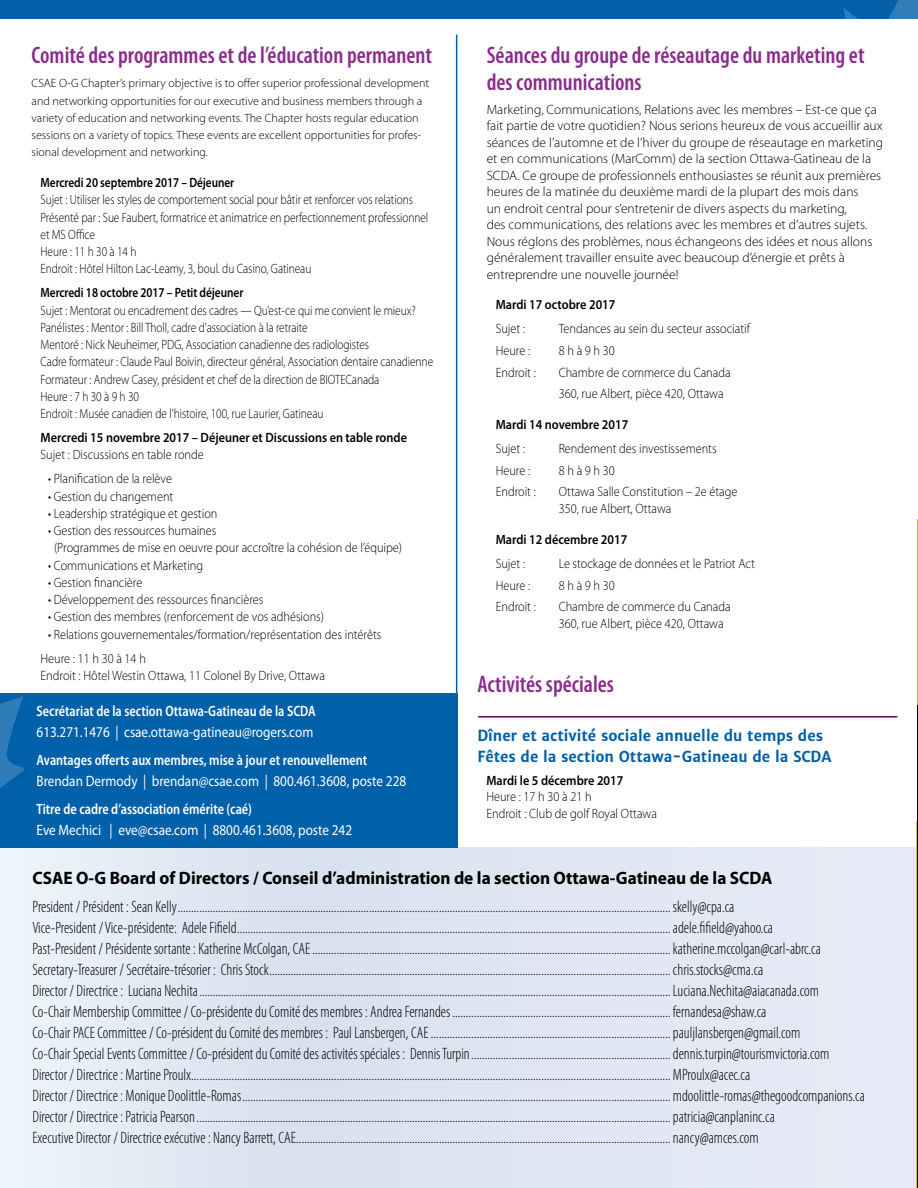
<style>
.page{position:relative;width:918px;height:1188px;background:#fff}
.page>*{position:absolute;margin:0;border:0;box-sizing:border-box;transform-origin:0 0}
.t1{font:600 condensed 24px/27px "Myriad Pro";color:#8b2d8c;scale:.96 1}
.t2{font:700 18px "Myriad Pro";color:#000101;scale:.96 1}
.t3{font:300 condensed 16.5px/21px "Myriad Pro";color:#000;scale:.96 1}
.t4{font:15px "Myriad Pro";color:#fff;scale:.88 1}
.t5{font:600 semi-condensed 15px "Myriad Pro";color:#fff;scale:.88 1}
.t6{font:700 15px/21px "Merriweather Sans";color:#0060a9;scale:.96 1}
.t7{font:300 13.5px/17.2px "Myriad Pro";color:#000;scale:.91 1}
.t8{font:300 13.5px/17.2px "Myriad Pro";color:#000;scale:.84 1}
.t9{font:300 13.5px/16.5px "Myriad Pro";color:#000}
.t10{font:600 13.5px "Myriad Pro";color:#000;scale:.91 1}
.t11{font:600 13.5px "Myriad Pro";color:#000;scale:.84 1}
.t12{font:300 12px/17.2px "Myriad Pro";color:#000}
</style>
<div class="page">
<hr style="left:917px;top:519px;width:1px;height:669px;background:#c2b861">
<div style="left:0;top:848px;width:918px;height:340px;background:#e1e8f3"></div>
<div style="left:0;top:0;width:918px;height:18px;background:#0460a9"></div>
<svg style="left:735px;top:0;width:183px;height:19px"></svg>
<div style="left:0;top:693px;width:457px;height:155px;background:#0060a9"></div>
<hr style="left:916px;top:822px;width:2px;height:366px;background:#ccc05e">
<svg style="left:0;top:696px;width:25px;height:254px"></svg>
<hr style="left:456px;top:35px;width:1px;height:755px;background:#0060a9">
<hr style="left:478px;top:716px;width:419px;height:2px;background:#5a0057">
<hr style="left:917px;top:705px;width:1px;height:483px;background:#000101">
<h1 class="t1" style="left:32px;top:42px;width:419px">Comité des programmes et de l’éducation permanent</h1>
<p class="t12" style="left:32px;top:75px;width:399px">CSAE O-G Chapter’s primary objective is to offer superior professional development and networking opportunities for our executive and business members through a variety of education and networking events. The Chapter hosts regular education sessions on a variety of topics. These events are excellent opportunities for profes&shy;sional development and networking.</p>
<p class="t11" style="left:41px;top:174px;width:232px">Mercredi 20 septembre 2017 – Déjeuner</p>
<p class="t8" style="left:41px;top:191px;width:463px">Sujet : Utiliser les styles de comportement social pour bâtir et renforcer vos relations Présenté par : Sue Faubert, formatrice et animatrice en perfectionnement professionnel et MS Office<br>Heure : 11 h 30 à 14 h<br>Endroit : Hôtel Hilton Lac-Leamy, 3, boul. du Casino, Gatineau</p>
<p class="t11" style="left:41px;top:284px;width:243px">Mercredi 18 octobre 2017 – Petit déjeuner</p>
<p class="t8" style="left:41px;top:301px;width:469px">Sujet : Mentorat ou encadrement des cadres — Qu’est-ce qui me convient le mieux?<br>Panélistes : Mentor : Bill Tholl, cadre d’association à la retraite<br>Mentoré : Nick Neuheimer, PDG, Association canadienne des radiologistes<br>Cadre formateur : Claude Paul Boivin, directeur général, Association dentaire canadienne Formateur : Andrew Casey, président et chef de la direction de BIOTECanada<br>Heure : 7 h 30 à 9 h 30<br>Endroit : Musée canadien de l’histoire, 100, rue Laurier, Gatineau</p>
<p class="t10" style="left:41px;top:429px;width:404px">Mercredi 15 novembre 2017 – Déjeuner et Discussions en table ronde</p>
<p class="t7" style="left:41px;top:446px;width:181px">Sujet : Discussions en table ronde</p>
<p class="t7" style="left:48px;top:470px;width:138px">• Planification de la relève</p>
<p class="t7" style="left:48px;top:487px;width:139px">• Gestion du changement</p>
<p class="t7" style="left:48px;top:505px;width:188px">• Leadership stratégique et gestion</p>
<p class="t7" style="left:54px;top:522px;width:384px;text-indent:-6px">• Gestion des ressources humaines<br>(Programmes de mise en oeuvre pour accroître la cohésion de l’équipe)</p>
<p class="t7" style="left:48px;top:556px;width:172px">• Communications et Marketing</p>
<p class="t7" style="left:48px;top:574px;width:105px">• Gestion financière</p>
<p class="t7" style="left:48px;top:591px;width:238px">• Développement des ressources financières</p>
<p class="t7" style="left:48px;top:608px;width:305px">• Gestion des membres (renforcement de vos adhésions)</p>
<p class="t7" style="left:41px;top:622px;width:376px;line-height:24px;text-indent:7px">• Relations gouvernementales/formation/représentation des intérêts<br>Heure : 11 h 30 à 14 h</p>
<p class="t7" style="left:41px;top:667px;width:314px">Endroit : Hôtel Westin Ottawa, 11 Colonel By Drive, Ottawa</p>
<h1 class="t1" style="left:477px;top:670px;width:144px">Activités spéciales</h1>
<p class="t6" style="left:477px;top:725px;width:370px">Dîner et activité sociale annuelle du temps des<br>Fêtes de la section Ottawa-Gatineau de la SCDA</p>
<p class="t10" style="left:486px;top:772px;width:152px">Mardi le 5 décembre 2017</p>
<p class="t7" style="left:486px;top:789px;width:189px;line-height:16.5px">Heure : 17 h 30 à 21 h<br>Endroit : Club de golf Royal Ottawa</p>
<h1 class="t1" style="left:487px;top:42px;width:395px">Séances du groupe de réseautage du marketing et des communications</h1>
<p class="t9" style="left:487px;top:101px;width:398px">Marketing, Communications, Relations avec les membres – Est-ce que ça fait partie de votre quotidien? Nous serions heureux de vous accueillir aux séances de l’automne et de l’hiver du groupe de réseautage en marketing et en communications (MarComm) de la section Ottawa-Gatineau de la SCDA. Ce groupe de professionnels enthousiastes se réunit aux premières heures de la matinée du deuxième mardi de la plupart des mois dans<br>un endroit central pour s’entretenir de divers aspects du marketing,<br>des communications, des relations avec les membres et d’autres sujets.<br>Nous réglons des problèmes, nous échangeons des idées et nous allons généralement travailler ensuite avec beaucoup d’énergie et prêts à entreprendre une nouvelle journée!</p>
<p class="t10" style="left:496px;top:296px;width:133px">Mardi 17 octobre 2017</p>
<p class="t7" style="left:496px;top:320px;width:34px">Sujet :</p>
<p class="t7" style="left:559px;top:320px;width:212px">Tendances au sein du secteur associatif</p>
<p class="t7" style="left:496px;top:342px;width:39px">Heure :</p>
<p class="t7" style="left:559px;top:342px;width:63px">8 h à 9 h 30</p>
<p class="t7" style="left:496px;top:363px;width:46px">Endroit :</p>
<p class="t7" style="left:559px;top:361px;width:191px;line-height:21.6px">Chambre de commerce du Canada<br>360, rue Albert, pièce 420, Ottawa</p>
<p class="t10" style="left:496px;top:416px;width:147px">Mardi 14 novembre 2017</p>
<p class="t7" style="left:496px;top:440px;width:34px">Sujet :</p>
<p class="t7" style="left:559px;top:440px;width:175px">Rendement des investissements</p>
<p class="t7" style="left:496px;top:461px;width:39px">Heure :</p>
<p class="t7" style="left:559px;top:461px;width:63px">8 h à 9 h 30</p>
<p class="t7" style="left:496px;top:483px;width:46px">Endroit :</p>
<p class="t7" style="left:559px;top:483px;width:198px">Ottawa Salle Constitution – 2e étage<br>350, rue Albert, Ottawa</p>
<p class="t10" style="left:496px;top:531px;width:146px">Mardi 12 décembre 2017</p>
<p class="t7" style="left:496px;top:555px;width:34px">Sujet :</p>
<p class="t7" style="left:559px;top:555px;width:217px">Le stockage de données et le Patriot Act</p>
<p class="t7" style="left:496px;top:576px;width:39px">Heure :</p>
<p class="t7" style="left:559px;top:576px;width:63px">8 h à 9 h 30</p>
<p class="t7" style="left:496px;top:598px;width:46px">Endroit :</p>
<p class="t7" style="left:559px;top:598px;width:191px">Chambre de commerce du Canada<br>360, rue Albert, pièce 420, Ottawa</p>
<p class="t5" style="left:37px;top:702px;width:319px">Secrétariat de la section Ottawa-Gatineau de la SCDA</p>
<p class="t4" style="left:37px;top:723px;width:316px">613.271.1476 | csae.ottawa-gatineau@rogers.com</p>
<p class="t5" style="left:37px;top:751px;width:377px">Avantages offerts aux membres, mise à jour et renouvellement</p>
<p class="t4" style="left:37px;top:772px;width:422px">Brendan Dermody | brendan@csae.com | 800.461.3608, poste 228</p>
<p class="t5" style="left:37px;top:799px;width:246px">Titre de cadre d’association émérite (caé)</p>
<p class="t4" style="left:37px;top:820px;width:360px">Eve Mechici | eve@csae.com | 8800.461.3608, poste 242</p>
<p class="t2" style="left:32px;top:866px;width:773px">CSAE O-G Board of Directors / Conseil d’administration de la section Ottawa-Gatineau de la SCDA</p>
<p class="t3" style="left:32px;top:896px;width:869px">President / Président : Sean Kelly....................................................................................................................................................................................... skelly@cpa.ca<br>Vice-President / Vice-présidente: Adele Fifield.................................................................................................................................................................adele.fifield@yahoo.ca<br>Past-President / Présidente sortante : Katherine McColgan, CAE.....................................................................................................................................katherine.mccolgan@carl-abrc.ca Secretary-Treasurer / Secrétaire-trésorier : Chris Stock..................................................................................................................................................... chris.stocks@cma.ca<br>Director / Directrice : Luciana Nechita...............................................................................................................................................................................Luciana.Nechita@aiacanada.com<br>Co-Chair Membership Committee / Co-présidente du Comité des membres : Andrea Fernandes ................................................................................. fernandesa@shaw.ca<br>Co-Chair PACE Committee / Co-président du Comité des membres : Paul Lansbergen, CAE.........................................................................................pauljlansbergen@gmail.com<br>Co-Chair Special Events Committee / Co-président du Comité des activités spéciales : Dennis Turpin..........................................................................dennis.turpin@tourismvictoria.com Director / Directrice : Martine Proulx.................................................................................................................................................................................. MProulx@acec.ca<br>Director / Directrice : Monique Doolittle-Romas............................................................................................................................................................... mdoolittle-romas@thegoodcompanions.ca Director / Directrice : Patricia Pearson................................................................................................................................................................................patricia@canplaninc.ca<br>Executive Director / Directrice exécutive : Nancy Barrett, CAE...........................................................................................................................................nancy@amces.com</p>
</div>
